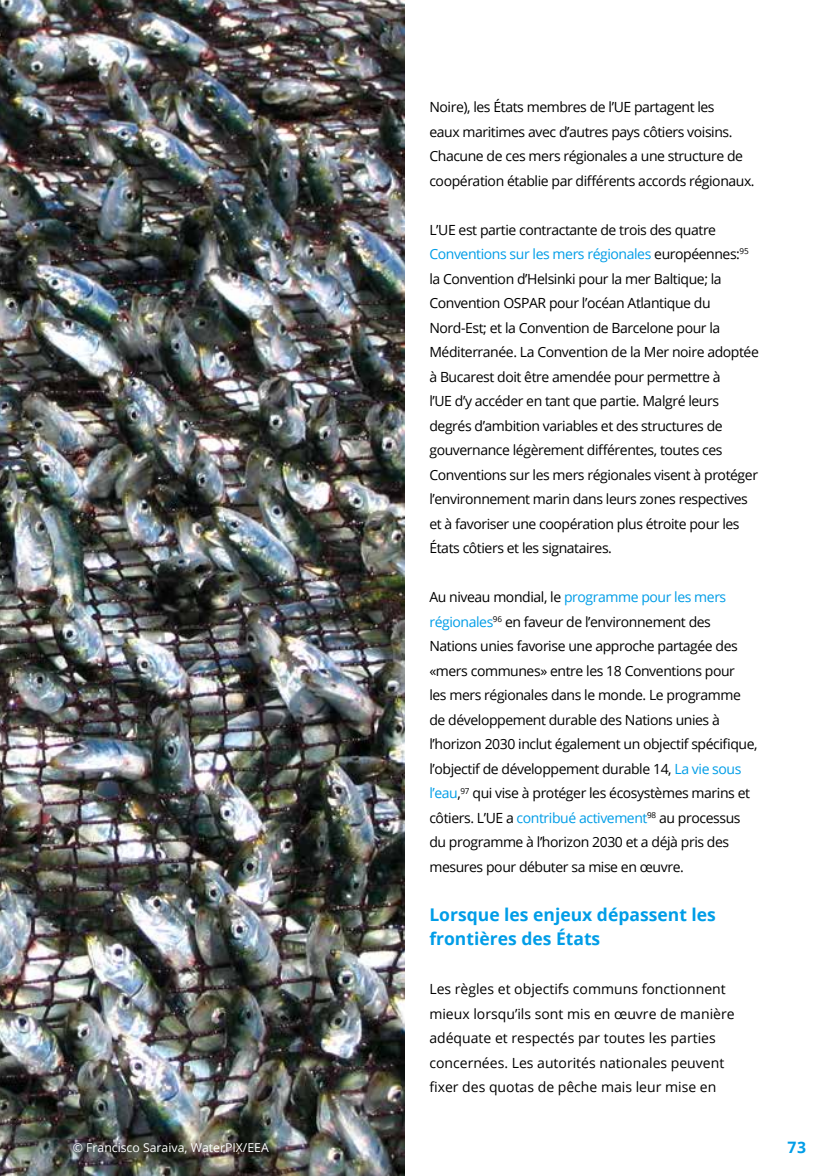
<style>
.page{position:relative;width:834px;height:1176px;background:#fff}
.page>*{position:absolute;margin:0;border:0;box-sizing:border-box;transform-origin:0 0}
.t1{font:700 17.5px/24.5px "Open Sans";color:#009de7}
.t2{font:700 15.75px "Open Sans";color:#009de7}
.t3{font:14px/24.5px "Open Sans";letter-spacing:-.03em;color:#000}
.t4{font:14px/24.5px "Open Sans";color:#000}
.t5{font:12.25px "Open Sans";color:#fff}
.s1{color:#009de7}
</style>
<div class="page">
<img style="left:0;top:0;width:404px;height:1176px">
<p class="t5" style="left:73px;top:1139px;width:197px">© Francisco Saraiva, WaterPIX/EEA</p>
<p class="t3" style="left:429px;top:94px;width:327px">Noire), les États membres de l’UE partagent les<br>eaux maritimes avec d’autres pays côtiers voisins.<br>Chacune de ces mers régionales a une structure de coopération établie par différents accords régionaux.</p>
<p class="t3" style="left:429px;top:217px;width:331px">L’UE est partie contractante de trois des quatre <span class="s1">Conventions sur les mers régionales</span> européennes:<sup>95 </sup>la Convention d’Helsinki pour la mer Baltique; la Convention OSPAR pour l’océan Atlantique du Nord-Est; et la Convention de Barcelone pour la Méditerranée. La Convention de la Mer noire adoptée à Bucarest doit être amendée pour permettre à<br>l’UE d’y accéder en tant que partie. Malgré leurs degrés d’ambition variables et des structures de gouvernance légèrement différentes, toutes ces Conventions sur les mers régionales visent à protéger l’environnement marin dans leurs zones respectives et à favoriser une coopération plus étroite pour les États côtiers et les signataires.</p>
<p class="t3" style="left:429px;top:584px;width:330px">Au niveau mondial, le <span class="s1">programme pour les mers régionales</span><sup>96</sup> en faveur de l’environnement des Nations unies favorise une approche partagée des «mers communes» entre les 18 Conventions pour<br>les mers régionales dans le monde. Le programme de développement durable des Nations unies à l’horizon 2030 inclut également un objectif spécifique, l’objectif de développement durable 14, <span class="s1">La vie sous l’eau</span>,<sup>97</sup> qui vise à protéger les écosystèmes marins et côtiers. L’UE a <span class="s1">contribué activement</span><sup>98</sup> au processus du programme à l’horizon 2030 et a déjà pris des mesures pour débuter sa mise en œuvre.</p>
<p class="t1" style="left:429px;top:901px;width:288px">Lorsque les enjeux dépassent les frontières des États</p>
<p class="t4" style="left:429px;top:976px;width:307px">Les règles et objectifs communs fonctionnent mieux lorsqu’ils sont mis en œuvre de manière adéquate et respectés par toutes les parties concernées. Les autorités nationales peuvent fixer des quotas de pêche mais leur mise en</p>
<p class="t2" style="left:787px;top:1136px;width:20px">73</p>
</div>
